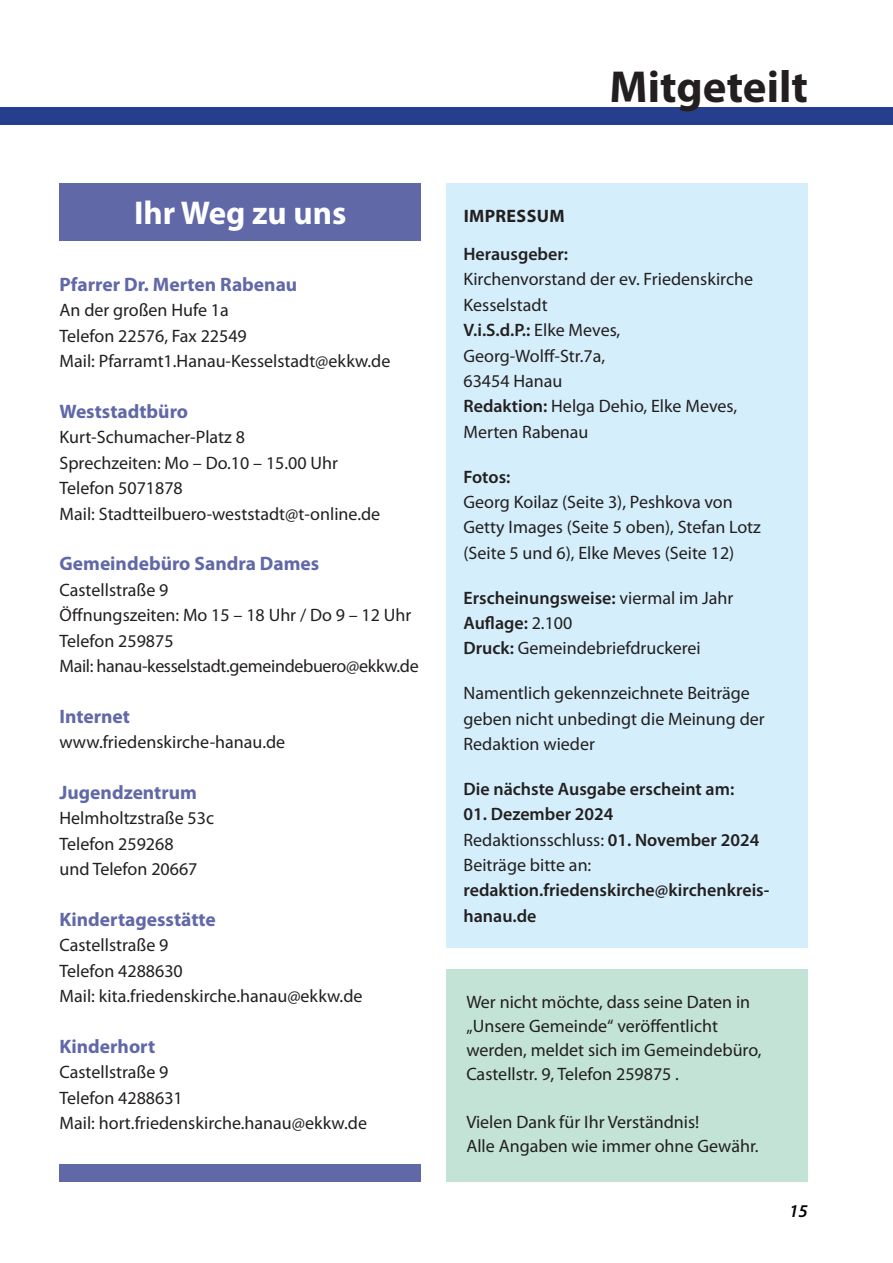
<style>
.page{position:relative;width:893px;height:1263px;background:#fff}
.page>*{position:absolute;margin:0;border:0;box-sizing:border-box;transform-origin:0 0}
.t1{font:700 45px "Myriad Pro";color:#231f20}
.t2{font:700 33px "Myriad Pro";color:#fff}
.t3{font:700 19.5px "Myriad Pro";color:#6168a7}
.t4{font:18px/25.3px "Myriad Pro";color:#231f20}
.t5{font:600 18px/25.3px "Myriad Pro";color:#231f20}
.t6{font:700 18px "Myriad Pro";letter-spacing:.02em;color:#231f20}
.t7{font:italic 600 18px "Myriad Pro";color:#000}
.s1{font-weight:600}
</style>
<div class="page">
<div style="left:446px;top:969px;width:362px;height:213px;background:#c2e3d5"></div>
<div style="left:1px;top:107px;width:892px;height:18px;background:#253f8e"></div>
<div style="left:60px;top:1164px;width:361px;height:18px;background:#6168a7"></div>
<div style="left:60px;top:183px;width:361px;height:57px;background:#6168a7"></div>
<div style="left:446px;top:183px;width:362px;height:764px;background:#d4effb"></div>
<h1 class="t1" style="left:610px;top:61px;width:200px">Mitgeteilt</h1>
<h2 class="t2" style="left:134px;top:194px;width:214px">Ihr Weg zu uns</h2>
<p class="t6" style="left:464px;top:206px;width:102px">IMPRESSUM</p>
<p class="t5" style="left:463px;top:241px;width:106px">Herausgeber:</p>
<p class="t4" style="left:463px;top:267px;width:291px">Kirchenvorstand der ev. Friedenskirche<br>Kesselstadt<br><span class="s1">V.i.S.d.P.:</span> Elke Meves,<br>Georg-Wolff-Str.7a,<br>63454 Hanau<br><span class="s1">Redaktion:</span> Helga Dehio, Elke Meves,<br>Merten Rabenau</p>
<p class="t5" style="left:463px;top:464px;width:48px">Fotos:</p>
<p class="t4" style="left:463px;top:490px;width:299px">Georg Koilaz (Seite 3), Peshkova von<br>Getty Images (Seite 5 oben), Stefan Lotz (Seite 5 und 6), Elke Meves (Seite 12)</p>
<p class="t4" style="left:463px;top:585px;width:271px"><span class="s1">Erscheinungsweise:</span> viermal im Jahr<br><span class="s1">Auflage:</span> 2.100<br><span class="s1">Druck:</span> Gemeindebriefdruckerei</p>
<p class="t4" style="left:463px;top:681px;width:303px">Namentlich gekennzeichnete Beiträge geben nicht unbedingt die Meinung der<br>Redaktion wieder</p>
<p class="t5" style="left:463px;top:776px;width:272px">Die nächste Ausgabe erscheint am:</p>
<p class="t4" style="left:463px;top:802px;width:297px"><span class="s1">01. Dezember 2024<br></span>Redaktionsschluss: <span class="s1">01. November 2024<br></span>Beiträge bitte an:</p>
<p class="t5" style="left:463px;top:878px;width:307px">redaktion.friedenskirche@kirchenkreis&shy;hanau.de</p>
<p class="t3" style="left:60px;top:274px;width:239px">Pfarrer Dr. Merten Rabenau</p>
<p class="t4" style="left:60px;top:298px;width:332px">An der großen Hufe 1a<br>Telefon 22576, Fax 22549<br>Mail: Pfarramt1.Hanau-Kesselstadt@ekkw.de</p>
<p class="t3" style="left:60px;top:400px;width:130px">Weststadtbüro</p>
<p class="t4" style="left:60px;top:425px;width:322px">Kurt-Schumacher-Platz 8<br>Sprechzeiten: Mo – Do.10 – 15.00 Uhr<br>Telefon 5071878<br>Mail: Stadtteilbuero-weststadt@t-online.de</p>
<p class="t3" style="left:60px;top:553px;width:261px">Gemeindebüro Sandra Dames</p>
<p class="t4" style="left:60px;top:577px;width:361px">Castellstraße 9<br>Öffnungszeiten: Mo 15 – 18 Uhr / Do 9 – 12 Uhr<br>Telefon 259875<br>Mail: hanau-kesselstadt.gemeindebuero@ekkw.de</p>
<p class="t3" style="left:60px;top:705px;width:72px">Internet</p>
<p class="t4" style="left:60px;top:730px;width:227px">www.friedenskirche-hanau.de</p>
<p class="t3" style="left:60px;top:781px;width:139px">Jugendzentrum</p>
<p class="t4" style="left:60px;top:806px;width:156px">Helmholtzstraße 53c<br>Telefon 259268<br>und Telefon 20667</p>
<p class="t3" style="left:60px;top:908px;width:158px">Kindertagesstätte</p>
<p class="t4" style="left:60px;top:933px;width:304px">Castellstraße 9<br>Telefon 4288630<br>Mail: kita.friedenskirche.hanau@ekkw.de</p>
<p class="t3" style="left:60px;top:1035px;width:97px">Kinderhort</p>
<p class="t4" style="left:60px;top:1060px;width:309px">Castellstraße 9<br>Telefon 4288631<br>Mail: hort.friedenskirche.hanau@ekkw.de</p>
<p class="t4" style="left:466px;top:990px;width:297px;line-height:24px">Wer nicht möchte, dass seine Daten in „Unsere Gemeinde“ veröffentlicht werden, meldet sich im Gemeindebüro, Castellstr. 9, Telefon 259875 .</p>
<p class="t4" style="left:466px;top:1110px;width:294px;line-height:24px">Vielen Dank für Ihr Verständnis!<br>Alle Angaben wie immer ohne Gewähr.</p>
<p class="t7" style="left:789px;top:1199px;width:20px">15</p>
</div>
